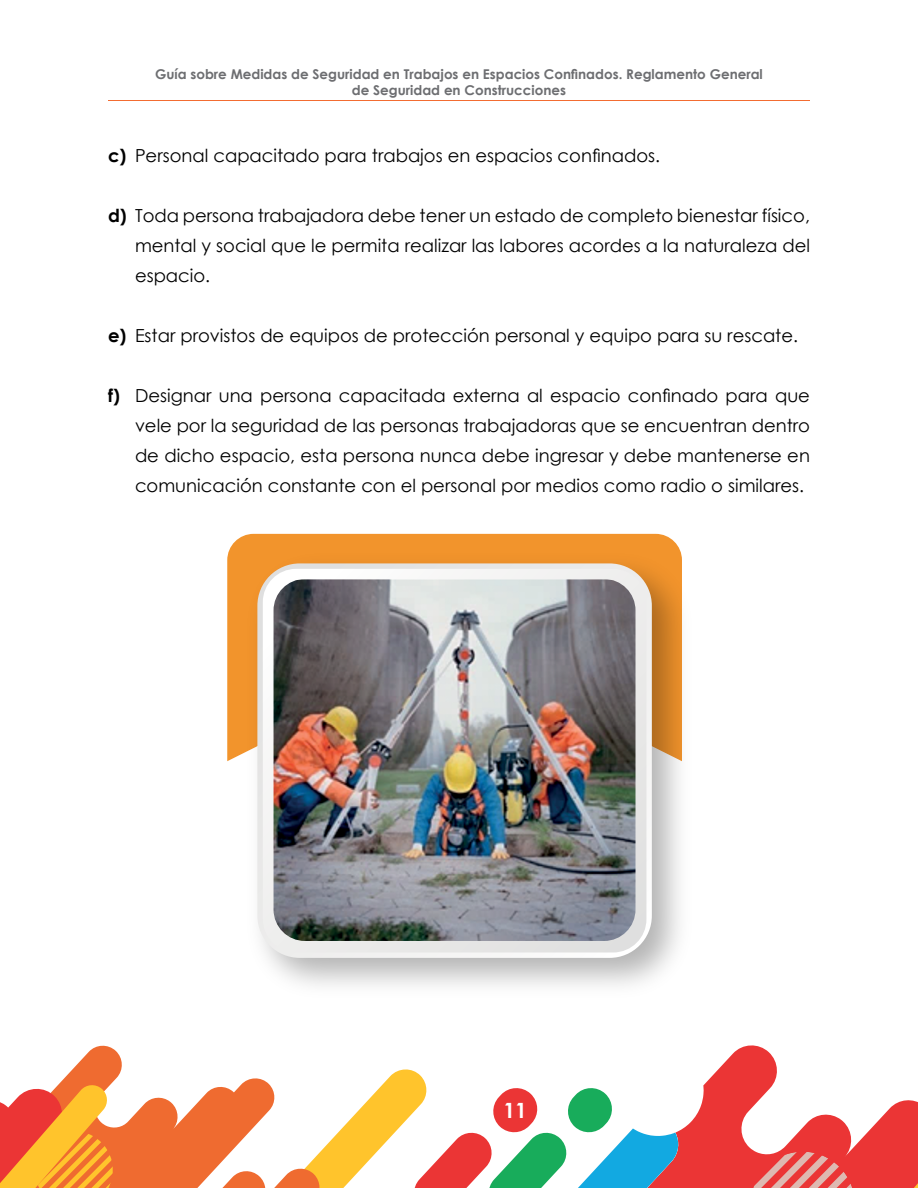
<style>
.page{position:relative;width:918px;height:1188px;background:#fff}
.page>*{position:absolute;margin:0;border:0;box-sizing:border-box;transform-origin:0 0}
.t1{font:700 21px "Century Gothic";color:#fff}
.t2{font:18px/30px "Century Gothic";color:#000;text-align:justify}
.t3{font:700 13.5px/16.2px "Century Gothic";color:#6d6e71;text-align:center}
.s1{font-weight:700}
</style>
<div class="page">
<svg style="left:227px;top:534px;width:448px;height:227px;background:#f29936"></svg>
<img style="left:236px;top:542px;width:446px;height:444px">
<svg style="left:257px;top:563px;width:395px;height:395px"></svg>
<svg style="left:263px;top:569px;width:383px;height:383px"></svg>
<img style="left:274px;top:579px;width:362px;height:362px">
<svg style="left:680px;top:1045px;width:97px;height:143px;fill:#eb3535"></svg>
<svg style="left:321px;top:1069px;width:359px;height:119px"></svg>
<svg style="left:117px;top:1052px;width:204px;height:136px"></svg>
<svg style="left:751px;top:1083px;width:167px;height:105px"></svg>
<svg style="left:0;top:1045px;width:117px;height:143px"></svg>
<hr style="left:108px;top:100px;width:702px;height:1px;background:#f36c31">
<p class="t3" style="left:155px;top:66px;width:609px">Guía sobre Medidas de Seguridad en Trabajos en Espacios Confinados. Reglamento General de Seguridad en Construcciones</p>
<p class="t2" style="left:108px;top:140px;width:554px"><span class="s1">c)</span> Personal capacitado para trabajos en espacios confinados.</p>
<p class="t2" style="left:135px;top:200px;width:677px;text-indent:-27px"><span class="s1">d)</span> Toda persona trabajadora debe tener un estado de completo bienestar físico, mental y social que le permita realizar las labores acordes a la naturaleza del espacio.</p>
<p class="t2" style="left:108px;top:320px;width:692px"><span class="s1">e)</span> Estar provistos de equipos de protección personal y equipo para su rescate.</p>
<p class="t2" style="left:135px;top:380px;width:677px;text-indent:-27px"><span class="s1">f)</span> Designar una persona capacitada externa al espacio confinado para que vele por la seguridad de las personas trabajadoras que se encuentran dentro de dicho espacio, esta persona nunca debe ingresar y debe mantenerse en comunicación constante con el personal por medios como radio o similares.</p>
<p class="t1" style="left:503px;top:1095px;width:25px">11</p>
</div>
